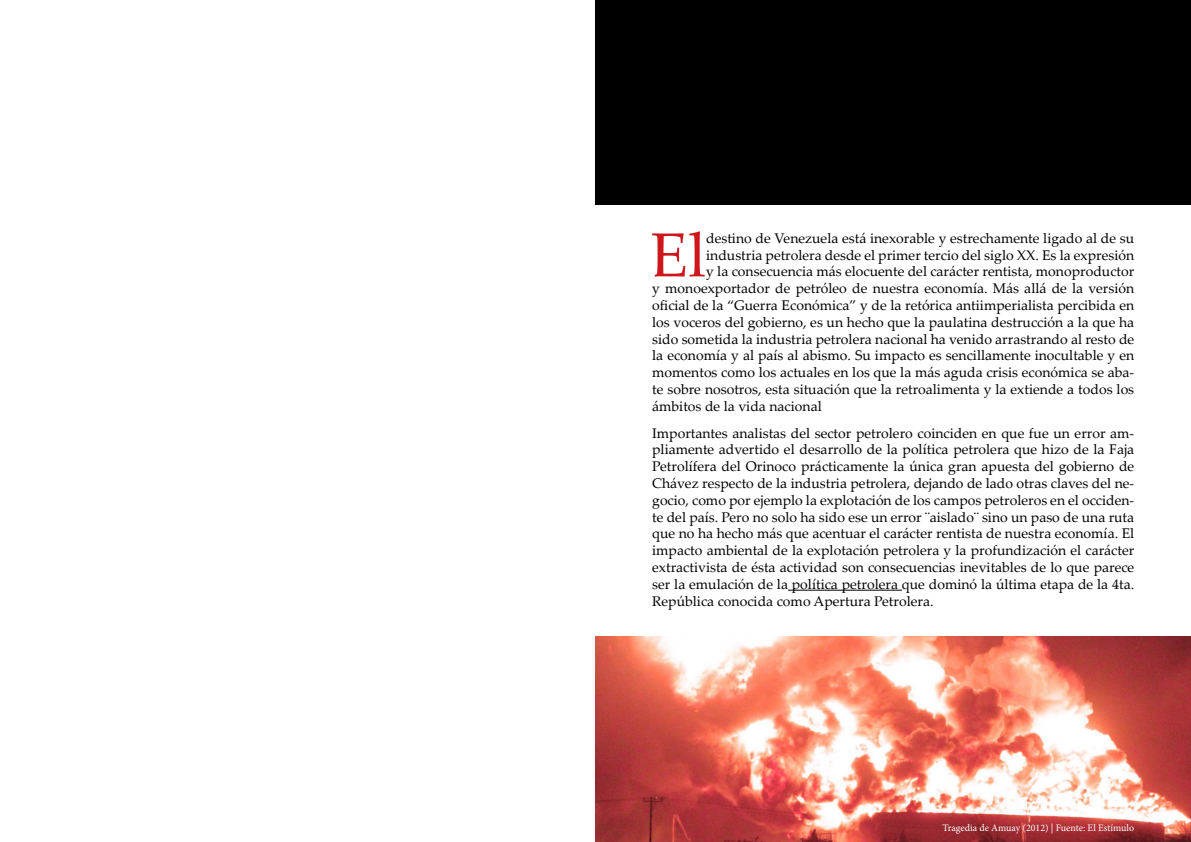
<style>
.page{position:relative;width:1191px;height:842px;background:#fff}
.page>*{position:absolute;margin:0;border:0;box-sizing:border-box;transform-origin:0 0}
.t1{font:62.3px "Palatino Linotype";color:#cd171a}
.t2{font:14px/16.8px "Palatino Linotype";color:#000;text-align:justify}
.t3{font:10px "Minion Pro";color:#fff}
</style>
<div class="page">
<hr style="left:788px;top:590px;width:114px;height:1px;background:#000">
<img style="left:595px;top:636px;width:596px;height:206px">
<div style="left:595px;top:0;width:596px;height:204px;background:#000"></div>
<h1 class="t1" style="left:650px;top:211px;width:58px">El</h1>
<p class="t2" style="left:706px;top:229px;width:429px">destino de Venezuela está inexorable y estrechamente ligado al de su</p>
<p class="t2" style="left:706px;top:246px;width:429px">industria petrolera desde el primer tercio del siglo XX. Es la expresión</p>
<p class="t2" style="left:706px;top:263px;width:429px">y la consecuencia más elocuente del carácter rentista, monoproductor</p>
<p class="t2" style="left:652px;top:279px;width:483px">y monoexportador de petróleo de nuestra economía. Más allá de la versión</p>
<p class="t2" style="left:652px;top:296px;width:483px">oficial de la “Guerra Económica” y de la retórica antiimperialista percibida en</p>
<p class="t2" style="left:652px;top:313px;width:483px">los voceros del gobierno, es un hecho que la paulatina destrucción a la que ha</p>
<p class="t2" style="left:652px;top:330px;width:483px">sido sometida la industria petrolera nacional ha venido arrastrando al resto de</p>
<p class="t2" style="left:652px;top:347px;width:483px">la economía y al país al abismo. Su impacto es sencillamente inocultable y en</p>
<p class="t2" style="left:652px;top:363px;width:483px">momentos como los actuales en los que la más aguda crisis económica se aba-</p>
<p class="t2" style="left:652px;top:380px;width:483px">te sobre nosotros, esta situación que la retroalimenta y la extiende a todos los</p>
<p class="t2" style="left:652px;top:397px;width:171px">ámbitos de la vida nacional</p>
<p class="t2" style="left:652px;top:424px;width:483px">Importantes analistas del sector petrolero coinciden en que fue un error am&shy;pliamente advertido el desarrollo de la política petrolera que hizo de la Faja Petrolífera del Orinoco prácticamente la única gran apuesta del gobierno de Chávez respecto de la industria petrolera, dejando de lado otras claves del ne&shy;gocio, como por ejemplo la explotación de los campos petroleros en el occiden&shy;te del país. Pero no solo ha sido ese un error ¨aislado¨ sino un paso de una ruta que no ha hecho más que acentuar el carácter rentista de nuestra economía. El impacto ambiental de la explotación petrolera y la profundización el carácter extractivista de ésta actividad son consecuencias inevitables de lo que parece ser la emulación de la política petrolera que dominó la última etapa de la 4ta.<br>República conocida como Apertura Petrolera.</p>
<p class="t3" style="left:942px;top:821px;width:193px">Tragedia de Amuay (2012) | Fuente: El Estímulo</p>
</div>
